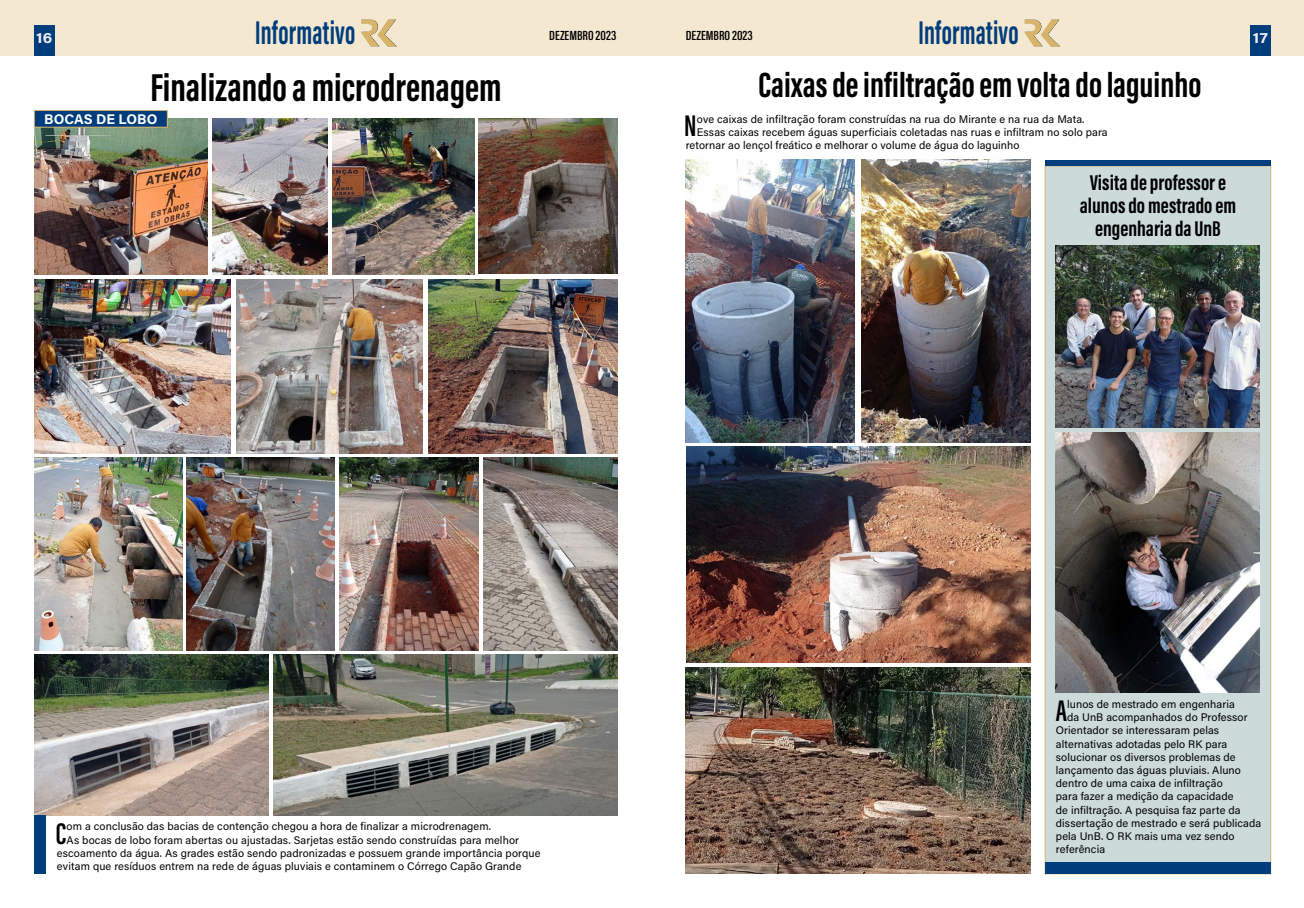
<style>
.page{position:relative;width:1304px;height:908px;background:#fff}
.page>*{position:absolute;margin:0;border:0;box-sizing:border-box;transform-origin:0 0}
.t1{font:700 40px "Acumin Pro Extra Cond";color:#000}
.t2{font:700 36px "Acumin Pro Extra Cond";color:#000}
.t3{font:700 33.8px "Acumin Pro Extra Cond";letter-spacing:.01em;color:#003d7c;scale:.83 1}
.t4{font:600 30.8px "Acumin Pro Extra Cond";color:#000}
.t5{font:700 22px/23.1px "Acumin Pro Extra Cond";color:#000;text-align:center}
.t6{font:700 15px "Acumin Pro";color:#ededed;scale:1.1 1}
.t7{font:700 14px "Acumin Pro";color:#fff}
.t8{font:600 13.6px "Acumin Pro Extra Cond";color:#000;scale:1.1 1}
.t9{font:11px "Acumin Pro";letter-spacing:.01em;color:#000}
</style>
<div class="page">
<div style="left:0;top:0;width:652px;height:56px;background:#f4e8d1"></div>
<div style="left:652px;top:0;width:652px;height:56px;background:#f4e8d1"></div>
<svg style="left:361px;top:19px;width:36px;height:27px"></svg>
<svg style="left:1024px;top:19px;width:36px;height:27px"></svg>
<div style="left:34px;top:26px;width:21px;height:30px;background:#003d7c"></div>
<div style="left:1250px;top:26px;width:21px;height:30px;background:#003d7c"></div>
<img style="left:274px;top:654px;width:344px;height:161px">
<img style="left:34px;top:279px;width:196px;height:174px">
<img style="left:34px;top:457px;width:148px;height:193px">
<img style="left:186px;top:457px;width:148px;height:193px">
<img style="left:212px;top:119px;width:116px;height:155px">
<img style="left:483px;top:457px;width:135px;height:193px">
<img style="left:34px;top:654px;width:235px;height:161px">
<div style="left:1045px;top:166px;width:226px;height:707px;background:#ccdad9;border:1px solid #d7b46a"></div>
<img style="left:340px;top:457px;width:138px;height:193px">
<img style="left:333px;top:119px;width:142px;height:155px">
<img style="left:478px;top:119px;width:140px;height:155px">
<img style="left:237px;top:279px;width:185px;height:174px">
<img style="left:428px;top:279px;width:190px;height:174px">
<img style="left:686px;top:446px;width:344px;height:215px">
<img style="left:686px;top:160px;width:169px;height:282px">
<img style="left:861px;top:160px;width:169px;height:282px">
<img style="left:686px;top:667px;width:344px;height:206px">
<img style="left:34px;top:119px;width:173px;height:155px">
<div style="left:1045px;top:160px;width:226px;height:6px;background:#003d7c"></div>
<div style="left:34px;top:110px;width:133px;height:17px;background:#003d7c"></div>
<div style="left:34px;top:110px;width:133px;height:17px;border:1px solid #d7b46a"></div>
<div style="left:35px;top:815px;width:11px;height:58px;background:#003d7c"></div>
<img style="left:1056px;top:432px;width:204px;height:260px">
<img style="left:1056px;top:245px;width:204px;height:182px">
<div style="left:1045px;top:862px;width:226px;height:11px;background:#003d7c"></div>
<h3 class="t6" style="left:36px;top:28px;width:16px">16</h3>
<h3 class="t3" style="left:255px;top:12px;width:122px">Informativo</h3>
<p class="t8" style="left:549px;top:27px;width:63px">DEZEMBRO 2023</p>
<p class="t8" style="left:686px;top:27px;width:63px">DEZEMBRO 2023</p>
<h3 class="t3" style="left:918px;top:12px;width:122px">Informativo</h3>
<h1 class="t1" style="left:150px;top:62px;width:353px">Finalizando a microdrenagem</h1>
<h2 class="t2" style="left:758px;top:63px;width:444px">Caixas de infiltração em volta do laguinho</h2>
<h3 class="t4" style="left:684px;top:106px;width:14px">N</h3>
<p class="t9" style="left:697px;top:111px;width:389px">ove caixas de infiltração foram construídas na rua do Mirante e na rua da Mata.</p>
<p class="t7" style="left:44px;top:109px;width:115px">BOCAS DE LOBO</p>
<p class="t9" style="left:697px;top:124px;width:412px">Essas caixas recebem águas superficiais coletadas nas ruas e infiltram no solo para</p>
<p class="t9" style="left:686px;top:137px;width:335px">retornar ao lençol freático e melhorar o volume de água do laguinho</p>
<h3 class="t5" style="left:1080px;top:170px;width:158px">Visita de professor e alunos do mestrado em engenharia da UnB</h3>
<h3 class="t6" style="left:1253px;top:28px;width:15px">17</h3>
<h3 class="t4" style="left:56px;top:814px;width:12px">C</h3>
<p class="t9" style="left:67px;top:818px;width:426px">om a conclusão das bacias de contenção chegou a hora de finalizar a microdrenagem.</p>
<p class="t9" style="left:67px;top:831px;width:454px">As bocas de lobo foram abertas ou ajustadas. Sarjetas estão sendo construídas para melhor</p>
<p class="t9" style="left:57px;top:844px;width:485px">escoamento da água. As grades estão sendo padronizadas e possuem grande importância porque</p>
<p class="t9" style="left:57px;top:858px;width:466px">evitam que resíduos entrem na rede de águas pluviais e contaminem o Córrego Capão Grande</p>
<h3 class="t4" style="left:1056px;top:691px;width:13px">A</h3>
<p class="t9" style="left:1067px;top:696px;width:169px">lunos de mestrado em engenharia</p>
<p class="t9" style="left:1067px;top:709px;width:182px">da UnB acompanhados do Professor</p>
<p class="t9" style="left:1056px;top:722px;width:165px">Orientador se interessaram pelas</p>
<p class="t9" style="left:1056px;top:735px;width:173px">alternativas adotadas pelo RK para</p>
<p class="t9" style="left:1056px;top:749px;width:181px">solucionar os diversos problemas de</p>
<p class="t9" style="left:1056px;top:762px;width:187px">lançamento das águas pluviais. Aluno</p>
<p class="t9" style="left:1056px;top:775px;width:168px">dentro de uma caixa de infiltração</p>
<p class="t9" style="left:1056px;top:788px;width:179px">para fazer a medição da capacidade</p>
<p class="t9" style="left:1056px;top:801px;width:186px">de infiltração. A pesquisa faz parte da</p>
<p class="t9" style="left:1056px;top:815px;width:207px">dissertação de mestrado e será publicada</p>
<p class="t9" style="left:1056px;top:828px;width:180px">pela UnB. O RK mais uma vez sendo</p>
<p class="t9" style="left:1056px;top:841px;width:51px">referência</p>
</div>
